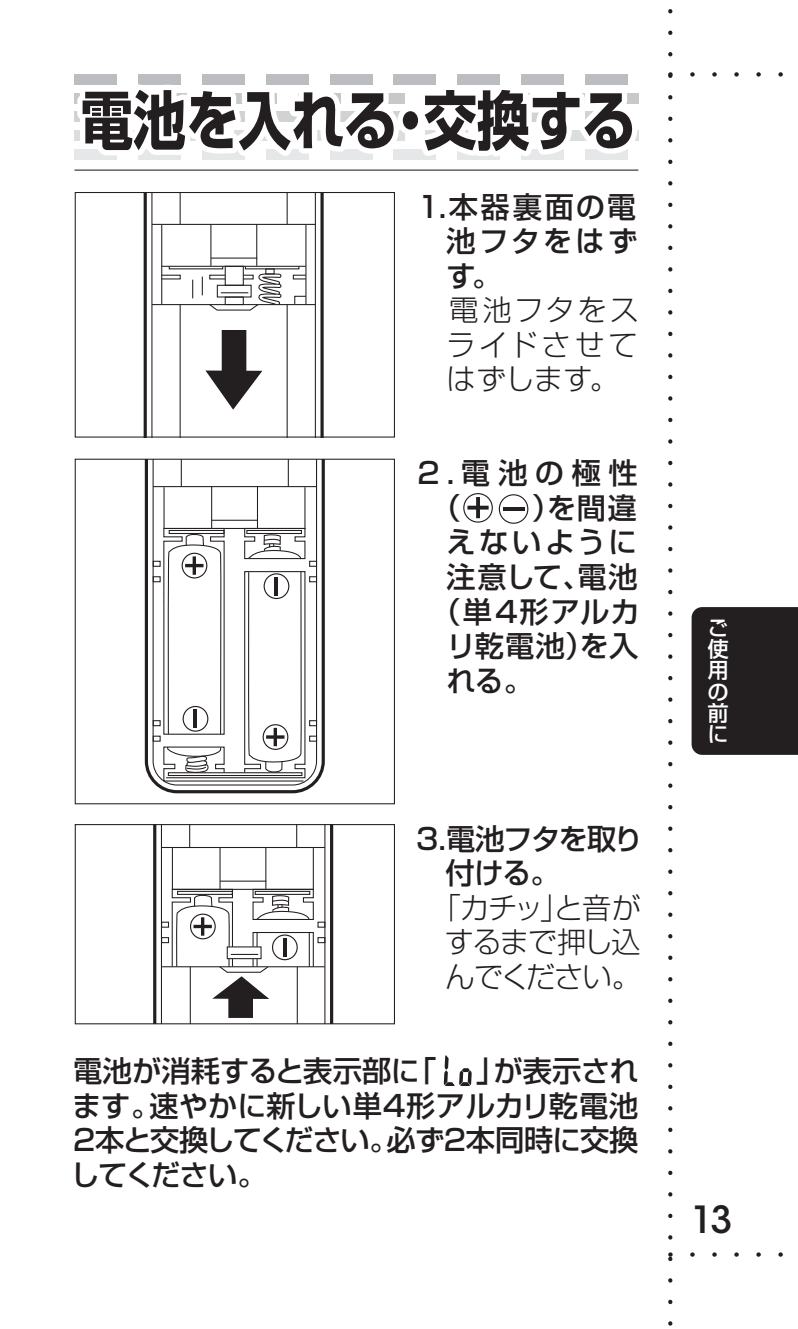
<style>
.page{position:relative;width:798px;height:1329px;background:#fff}
.page>*{position:absolute;margin:0;border:0;box-sizing:border-box;transform-origin:0 0}
.t1{font:700 63.75px "Shin Go Pro";color:#231f20;scale:.83 1}
.t2{font:500 37.25px "ITC Avant Garde Std";color:#231f20}
.t3{font:500 29.25px/34.5px "Shin Go Pro";color:#231f20;text-align:justify}
.t4{font:300 29.25px/34.5px "Shin Go Pro";letter-spacing:-.015em;color:#231f20;text-align:justify}
.t5{font:500 29.25px/34.5px "Shin Go Pro";letter-spacing:-.045em;color:#231f20}
.t6{font:500 21.25px/21.2px "Shin Go Pro";color:#fff;text-align:justify}
</style>
<div class="page">
<hr style="left:74px;top:170px;width:564px;height:1px;background:#231f20">
<div style="left:266px;top:74px;width:42px;height:11px;background:#bcbdc0"></div>
<svg style="left:74px;top:74px;width:206px;height:96px"></svg>
<svg style="left:280px;top:82px;width:76px;height:377px"></svg>
<svg style="left:329px;top:74px;width:310px;height:90px"></svg>
<svg style="left:143px;top:194px;width:182px;height:242px"></svg>
<div style="left:75px;top:192px;width:320px;height:246px;border:1px solid #231f20"></div>
<svg style="left:151px;top:192px;width:165px;height:245px"></svg>
<svg style="left:144px;top:461px;width:181px;height:333px"></svg>
<svg style="left:152px;top:461px;width:165px;height:325px"></svg>
<svg style="left:288px;top:461px;width:1px;height:25px"></svg>
<svg style="left:181px;top:461px;width:1px;height:25px"></svg>
<hr style="left:153px;top:486px;width:163px;height:1px;background:#231f20">
<div style="left:309px;top:561px;width:8px;height:6px;border:1px solid #231f20"></div>
<div style="left:309px;top:576px;width:8px;height:6px;border:1px solid #231f20"></div>
<div style="left:309px;top:720px;width:8px;height:6px;border:1px solid #231f20"></div>
<div style="left:309px;top:735px;width:8px;height:7px;border:1px solid #231f20"></div>
<div style="left:153px;top:561px;width:8px;height:6px;border:1px solid #231f20"></div>
<div style="left:153px;top:576px;width:8px;height:6px;border:1px solid #231f20"></div>
<div style="left:153px;top:720px;width:8px;height:6px;border:1px solid #231f20"></div>
<div style="left:153px;top:735px;width:8px;height:7px;border:1px solid #231f20"></div>
<svg style="left:163px;top:500px;width:143px;height:282px"></svg>
<div style="left:75px;top:459px;width:320px;height:345px;border:1px solid #231f20"></div>
<svg style="left:467px;top:497px;width:21px;height:21px"></svg>
<div style="left:463px;top:493px;width:29px;height:30px;border:1px solid #231f20;border-radius:50%"></div>
<hr style="left:503px;top:507px;width:21px;height:4px;background:#231f20">
<div style="left:498px;top:494px;width:30px;height:30px;border:1px solid #231f20;border-radius:50%"></div>
<svg style="left:443px;top:1055px;width:29px;height:31px"></svg>
<div style="left:75px;top:824px;width:320px;height:200px;border:1px solid #231f20"></div>
<svg style="left:151px;top:824px;width:183px;height:200px"></svg>
<svg style="left:668px;top:9px;width:129px;height:1317px"></svg>
<h1 class="t1" style="left:80px;top:70px;width:670px">電池を入れる・交換する</h1>
<p class="t3" style="left:446px;top:186px;width:192px;text-indent:-29px">1.本器裏面の電池フタをはずす。</p>
<p class="t4" style="left:446px;top:289px;width:194px;text-indent:-29px">　電池フタをスライドさせてはずします。</p>
<p class="t3" style="left:417px;top:452px;width:222px">2.電池の極性</p>
<p class="t3" style="left:432px;top:487px;width:206px">（　　 ）を間違</p>
<p class="t3" style="left:446px;top:522px;width:192px">えないように</p>
<p class="t3" style="left:446px;top:556px;width:193px">注意して、電池</p>
<p class="t3" style="left:432px;top:591px;width:209px">（単4形アルカ</p>
<p class="t3" style="left:446px;top:625px;width:193px">リ乾電池）を入</p>
<p class="t3" style="left:446px;top:660px;width:88px">れる。</p>
<p class="t5" style="left:445px;top:818px;width:199px;text-indent:-29px">3.電池フタを取り付ける。</p>
<p class="t4" style="left:445px;top:887px;width:197px;text-indent:-29px">　「カチッ」と音がするまで押し込んでください。</p>
<p class="t3" style="left:73px;top:1050px;width:364px">電池が消耗すると表示部に「</p>
<p class="t3" style="left:71px;top:1050px;width:569px;text-indent:405px">」が表示されます。速やかに新しい単4形アルカリ乾電池2本と交換してください。必ず2本同時に交換してください。</p>
<p class="t6" style="left:707px;top:615px;width:22px">ご使用の前に</p>
<p class="t2" style="left:691px;top:1196px;width:43px">13</p>
</div>
